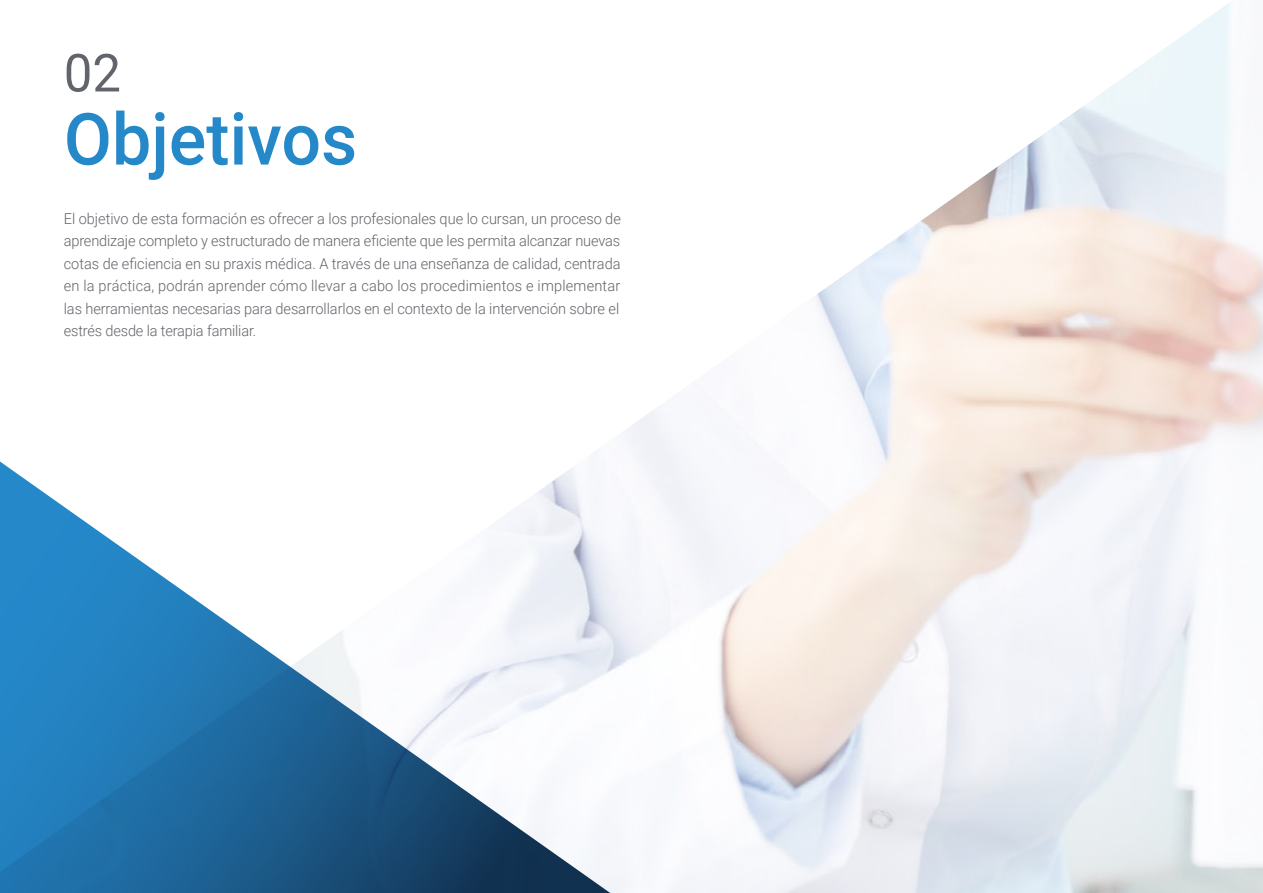
<style>
.page{position:relative;width:1263px;height:893px;background:#fff}
.page>*{position:absolute;margin:0;border:0;box-sizing:border-box;transform-origin:0 0}
.t1{font:500 72px "Roboto";color:#2488c9}
.t2{font:52.5px "Roboto";color:#61646a}
.t3{font:300 15px/22.5px "Roboto";letter-spacing:-.01em;color:#61646a;text-align:justify}
</style>
<div class="page">
<img style="left:622px;top:2px;width:641px;height:891px">
<svg style="left:0;top:446px;width:640px;height:447px"></svg>
<h2 class="t2" style="left:64px;top:36px;width:59px">02</h2>
<h1 class="t1" style="left:64px;top:89px;width:295px">Objetivos</h1>
<p class="t3" style="left:64px;top:207px;width:559px">El objetivo de esta formación es ofrecer a los profesionales que lo cursan, un proceso de aprendizaje completo y estructurado de manera eficiente que les permita alcanzar nuevas cotas de eficiencia en su praxis médica. A través de una enseñanza de calidad, centrada en la práctica, podrán aprender cómo llevar a cabo los procedimientos e implementar las herramientas necesarias para desarrollarlos en el contexto de la intervención sobre el estrés desde la terapia familiar.</p>
</div>
